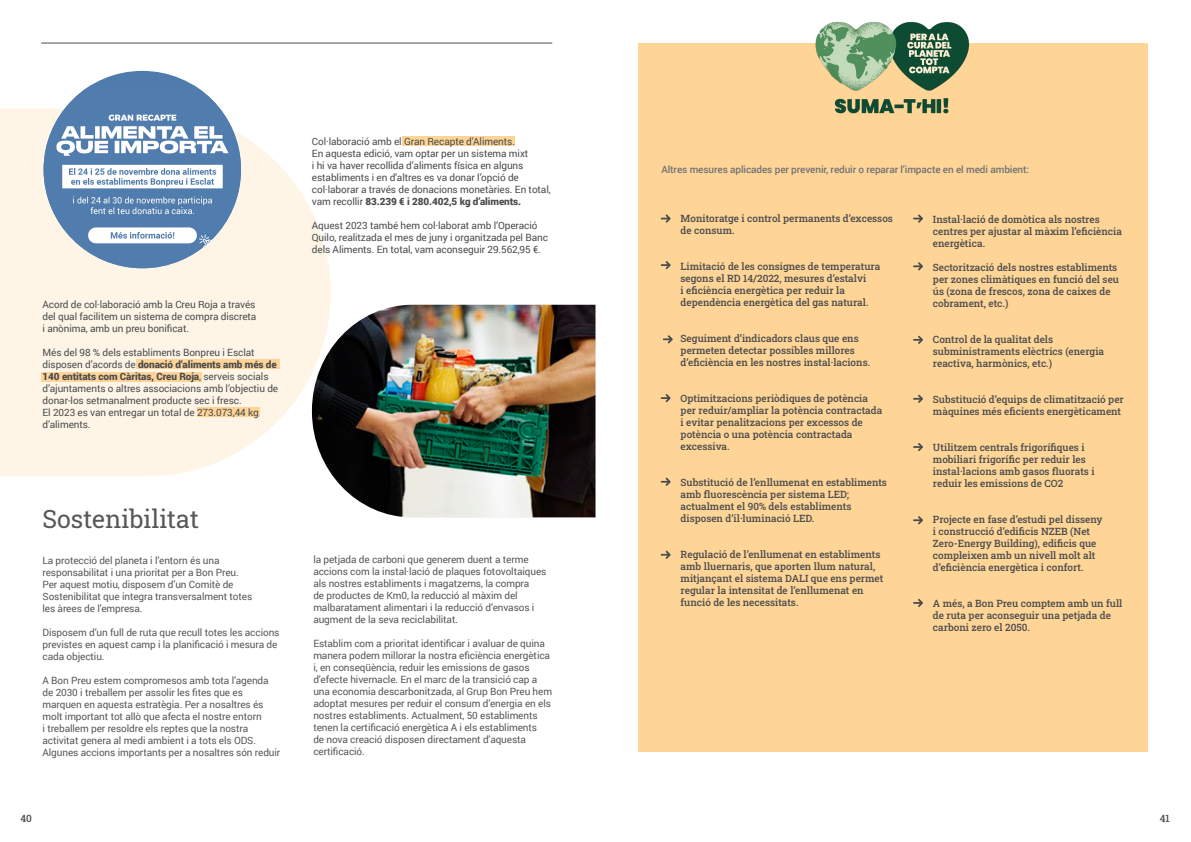
<style>
.page{position:relative;width:1191px;height:842px;background:#fff}
.page>*{position:absolute;margin:0;border:0;box-sizing:border-box;transform-origin:0 0}
.t1{font:25px "Roboto Slab";color:#57585a}
.t2{font:10px/12px "Roboto Slab";color:#4b4c4d}
.t3{font:10px/12px "Roboto";letter-spacing:-.01em;color:#57585a}
.t4{font:10px/12px "Roboto";letter-spacing:-.01em;color:#4b4c4d}
.t5{font:500 10px "Roboto";letter-spacing:-.01em;color:#717275}
.s1{font-weight:900}
</style>
<div class="page">
<div style="left:638px;top:43px;width:510px;height:708px;background:#fed497"></div>
<svg style="left:0;top:109px;width:330px;height:367px;background:#fef6ea"></svg>
<div style="left:137px;top:359px;width:143px;height:10px;background:#fed497"></div>
<div style="left:41px;top:372px;width:160px;height:10px;background:#fed497"></div>
<div style="left:197px;top:407px;width:63px;height:10px;background:#fed497"></div>
<hr style="left:42px;top:43px;width:510px;height:1px;background:#4b4c4d">
<div style="left:403px;top:136px;width:112px;height:10px;background:#fed497"></div>
<img style="left:312px;top:305px;width:283px;height:212px">
<div style="left:44px;top:71px;width:197px;height:197px;background:#507cad;border-radius:50%"></div>
<img style="left:44px;top:85px;width:197px;height:183px">
<svg style="left:660px;top:214px;width:10px;height:9px"></svg>
<svg style="left:660px;top:261px;width:10px;height:8px"></svg>
<svg style="left:663px;top:335px;width:10px;height:8px"></svg>
<svg style="left:913px;top:214px;width:10px;height:9px"></svg>
<svg style="left:913px;top:262px;width:10px;height:8px"></svg>
<img style="left:815px;top:21px;width:155px;height:93px">
<svg style="left:660px;top:478px;width:10px;height:8px"></svg>
<svg style="left:660px;top:394px;width:10px;height:8px"></svg>
<svg style="left:660px;top:551px;width:10px;height:8px"></svg>
<svg style="left:913px;top:336px;width:10px;height:8px"></svg>
<svg style="left:913px;top:443px;width:10px;height:8px"></svg>
<svg style="left:913px;top:599px;width:10px;height:8px"></svg>
<svg style="left:913px;top:395px;width:10px;height:8px"></svg>
<svg style="left:913px;top:516px;width:10px;height:8px"></svg>
<p class="t4" style="left:43px;top:298px;width:215px;text-align:justify">Acord de col·laboració amb la Creu Roja a través del qual facilitem un sistema de compra discreta i anònima, amb un preu bonificat.</p>
<p class="t4" style="left:43px;top:346px;width:237px">Més del 98 % dels establiments Bonpreu i Esclat disposen d’acords de <span class="s1">donació d’aliments amb més de 140 entitats com Càritas, Creu Roja</span>, serveis socials d’ajuntaments o altres associacions amb l’objectiu de donar-los setmanalment producte sec i fresc.<br>El 2023 es van entregar un total de 273.073,44 kg d’aliments.</p>
<p class="t4" style="left:312px;top:135px;width:240px">Col·laboració amb el Gran Recapte d’Aliments.<br>En aquesta edició, vam optar per un sistema mixt<br>i hi va haver recollida d’aliments física en alguns establiments i en d’altres es va donar l’opció de col·laborar a través de donacions monetàries. En total, vam recollir <span class="s1">83.239 € i 280.402,5 kg d’aliments.</span></p>
<p class="t4" style="left:312px;top:219px;width:237px">Aquest 2023 també hem col·laborat amb l’Operació<br>Quilo, realitzada el mes de juny i organitzada pel Banc dels Aliments. En total, vam aconseguir 29.562,95 €.</p>
<h1 class="t1" style="left:43px;top:502px;width:158px">Sostenibilitat</h1>
<p class="t3" style="left:43px;top:554px;width:211px">La protecció del planeta i l’entorn és una responsabilitat i una prioritat per a Bon Preu.<br>Per aquest motiu, disposem d’un Comitè de Sostenibilitat que integra transversalment totes les àrees de l’empresa.</p>
<p class="t3" style="left:43px;top:626px;width:238px">Disposem d’un full de ruta que recull totes les accions previstes en aquest camp i la planificació i mesura de cada objectiu.</p>
<p class="t3" style="left:43px;top:674px;width:239px">A Bon Preu estem compromesos amb tota l’agenda de 2030 i treballem per assolir les fites que es marquen en aquesta estratègia. Per a nosaltres és molt important tot allò que afecta el nostre entorn<br>i treballem per resoldre els reptes que la nostra activitat genera al medi ambient i a tots els ODS.<br>Algunes accions importants per a nosaltres són reduir</p>
<p class="t3" style="left:313px;top:553px;width:235px">la petjada de carboni que generem duent a terme accions com la instal·lació de plaques fotovoltaiques als nostres establiments i magatzems, la compra<br>de productes de Km0, la reducció al màxim del malbaratament alimentari i la reducció d’envasos i augment de la seva reciclabilitat.</p>
<p class="t3" style="left:313px;top:637px;width:240px">Establim com a prioritat identificar i avaluar de quina manera podem millorar la nostra eficiència energètica i, en conseqüència, reduir les emissions de gasos d’efecte hivernacle. En el marc de la transició cap a una economia descarbonitzada, al Grup Bon Preu hem adoptat mesures per reduir el consum d’energia en els nostres establiments. Actualment, 50 establiments tenen la certificació energètica A i els establiments<br>de nova creació disposen directament d’aquesta certificació.</p>
<p class="t5" style="left:661px;top:163px;width:369px">Altres mesures aplicades per prevenir, reduir o reparar l’impacte en el medi ambient:</p>
<p class="t2" style="left:680px;top:212px;width:214px">Monitoratge i control permanents d’excessos de consum.</p>
<p class="t2" style="left:680px;top:260px;width:201px">Limitació de les consignes de temperatura segons el RD 14/2022, mesures d’estalvi<br>i eficiència energètica per reduir la dependència energètica del gas natural.</p>
<p class="t2" style="left:680px;top:332px;width:191px">Seguiment d’indicadors claus que ens permeten detectar possibles millores d’eficiència en les nostres instal·lacions.</p>
<p class="t2" style="left:680px;top:392px;width:203px">Optimitzacions periòdiques de potència per reduir/ampliar la potència contractada i evitar penalitzacions per excessos de potència o una potència contractada excessiva.</p>
<p class="t2" style="left:680px;top:476px;width:208px">Substitució de l’enllumenat en establiments amb fluorescència per sistema LED; actualment el 90% dels establiments disposen d’il·luminació LED.</p>
<p class="t2" style="left:680px;top:548px;width:204px">Regulació de l’enllumenat en establiments amb lluernaris, que aporten llum natural, mitjançant el sistema DALI que ens permet regular la intensitat de l’enllumenat en funció de les necessitats.</p>
<p class="t2" style="left:933px;top:213px;width:190px">Instal·lació de domòtica als nostres centres per ajustar al màxim l’eficiència energètica.</p>
<p class="t2" style="left:933px;top:261px;width:188px">Sectorització dels nostres establiments per zones climàtiques en funció del seu ús (zona de frescos, zona de caixes de cobrament, etc.)</p>
<p class="t2" style="left:933px;top:333px;width:173px">Control de la qualitat dels subministraments elèctrics (energia reactiva, harmònics, etc.)</p>
<p class="t2" style="left:933px;top:393px;width:192px">Substitució d’equips de climatització per màquines més eficients energèticament</p>
<p class="t2" style="left:933px;top:441px;width:163px">Utilitzem centrals frigorífiques i mobiliari frigorífic per reduir les instal·lacions amb gasos fluorats i reduir les emissions de CO2</p>
<p class="t2" style="left:933px;top:513px;width:171px">Projecte en fase d’estudi pel disseny i construcció d’edificis NZEB (Net Zero-Energy Building), edificis que compleixen amb un nivell molt alt d’eficiència energètica i confort.</p>
<p class="t2" style="left:933px;top:597px;width:191px">A més, a Bon Preu comptem amb un full de ruta per aconseguir una petjada de carboni zero el 2050.</p>
<p class="t2" style="left:21px;top:812px;width:13px">40</p>
<p class="t2" style="left:1159px;top:812px;width:11px">41</p>
</div>
